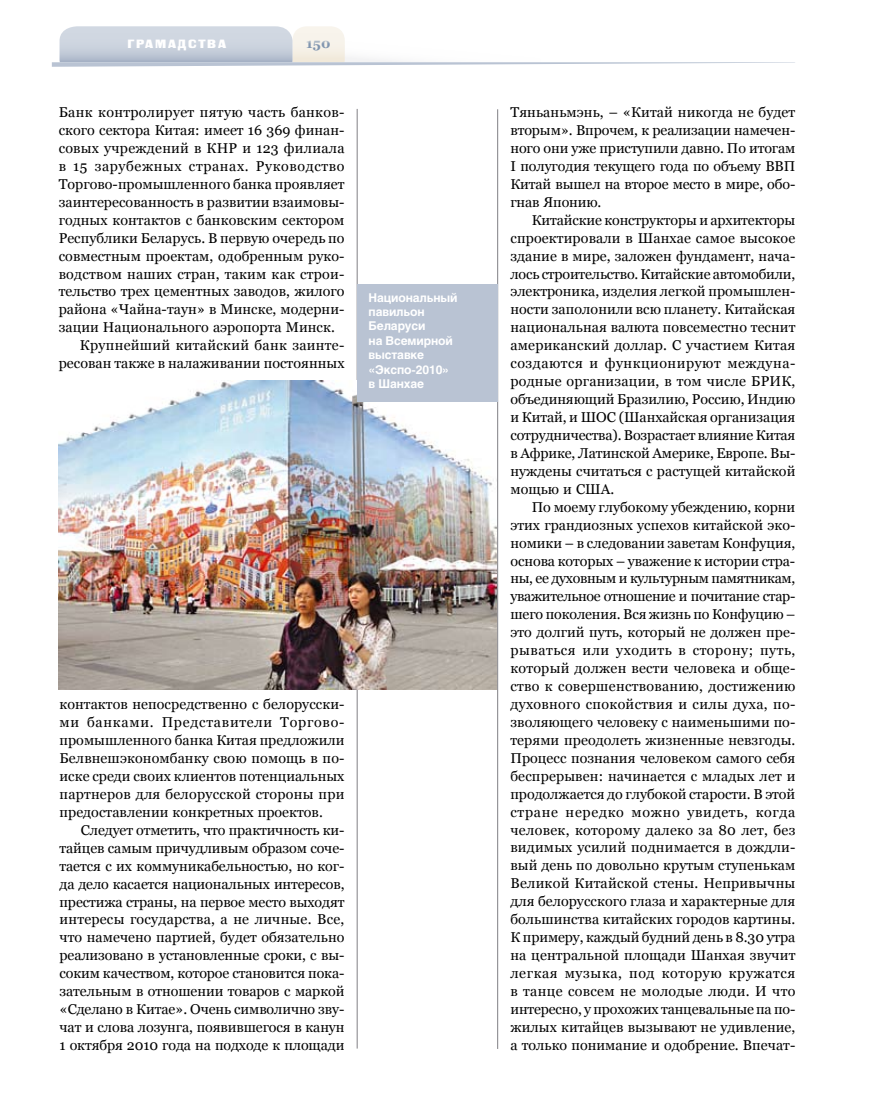
<style>
.page{position:relative;width:872px;height:1106px;background:#fff}
.page>*{position:absolute;margin:0;border:0;box-sizing:border-box;transform-origin:0 0}
.t1{font:14.25px/18px "Georgia";letter-spacing:.005em;color:#000;text-align:justify}
.t2{font:14.25px "Georgia";letter-spacing:.025em;color:#000}
.t3{font:14.25px "Georgia";letter-spacing:.045em;color:#000}
.t4{font:700 13.5px "Georgia";color:#8095af}
.t5{font:700 12px/14.4px "Helios";letter-spacing:-.01em;color:#fff}
.t6{font:12px "Black Grotesk C";letter-spacing:.15em;color:#fff}
</style>
<div class="page">
<hr style="left:357px;top:109px;width:1px;height:939px;background:#818084">
<hr style="left:497px;top:109px;width:1px;height:939px;background:#818084">
<svg style="left:52px;top:26px;width:743px;height:41px"></svg>
<img style="left:59px;top:380px;width:438px;height:309px">
<div style="left:357px;top:284px;width:140px;height:117px;background:#b9c3d3"></div>
<p class="t6" style="left:127px;top:36px;width:100px">ГРАМАДСТВА</p>
<p class="t4" style="left:306px;top:35px;width:26px">150</p>
<p class="t2" style="left:59px;top:104px;width:287px">Банк контролирует пятую часть банков-</p>
<p class="t1" style="left:59px;top:121px;width:287px">ского сектора Китая: имеет 16 369 финан-</p>
<p class="t1" style="left:59px;top:139px;width:287px">совых учреждений в КНР и 123 филиала</p>
<p class="t3" style="left:59px;top:158px;width:287px">в 15 зарубежных странах. Руководство</p>
<p class="t1" style="left:59px;top:175px;width:287px">Торгово-промышленного банка проявляет</p>
<p class="t1" style="left:59px;top:193px;width:287px">заинтересованность в развитии взаимовы-</p>
<p class="t1" style="left:59px;top:211px;width:287px">годных контактов с банковским сектором</p>
<p class="t1" style="left:59px;top:229px;width:287px">Республики Беларусь. В первую очередь по</p>
<p class="t1" style="left:59px;top:247px;width:287px">совместным проектам, одобренным руко-</p>
<p class="t1" style="left:59px;top:264px;width:287px">водством наших стран, таким как строи-</p>
<p class="t1" style="left:59px;top:282px;width:287px">тельство трех цементных заводов, жилого</p>
<p class="t1" style="left:59px;top:300px;width:287px">района «Чайна-таун» в Минске, модерни-</p>
<p class="t1" style="left:59px;top:318px;width:278px">зации Национального аэропорта Минск.</p>
<p class="t1" style="left:80px;top:336px;width:266px">Крупнейший китайский банк заинте-</p>
<p class="t1" style="left:59px;top:354px;width:287px">ресован также в налаживании постоянных</p>
<p class="t5" style="left:368px;top:290px;width:91px">Национальный павильон<br>Беларуси<br>на Всемирной выставке «Экспо-2010» в Шанхае</p>
<p class="t1" style="left:60px;top:695px;width:286px">контактов непосредственно с белорусски&shy;ми банками. Представители Торгово&shy;промышленного банка Китая предложили Белвнешэкономбанку свою помощь в по&shy;иске среди своих клиентов потенциальных партнеров для белорусской стороны при предоставлении конкретных проектов.</p>
<p class="t1" style="left:60px;top:820px;width:286px;text-indent:21px">Следует отметить, что практичность ки&shy;тайцев самым причудливым образом соче&shy;тается с их коммуникабельностью, но ког&shy;да дело касается национальных интересов, престижа страны, на первое место выходят интересы государства, а не личные. Все, что намечено партией, будет обязательно реализовано в установленные сроки, с вы&shy;соким качеством, которое становится пока&shy;зательным в отношении товаров с маркой «Сделано в Китае». Очень символично зву&shy;чат и слова лозунга, появившегося в канун 1 октября 2010 года на подходе к площади</p>
<p class="t1" style="left:510px;top:103px;width:286px">Тяньаньмэнь, – «Китай никогда не будет вторым». Впрочем, к реализации намечен&shy;ного они уже приступили давно. По итогам I полугодия текущего года по объему ВВП Китай вышел на второе место в мире, обо&shy;гнав Японию.</p>
<p class="t1" style="left:510px;top:211px;width:286px;text-indent:21px">Китайские конструкторы и архитекторы спроектировали в Шанхае самое высокое здание в мире, заложен фундамент, нача&shy;лось строительство. Китайские автомобили, электроника, изделия легкой промышлен&shy;ности заполонили всю планету. Китайская национальная валюта повсеместно теснит американский доллар. С участием Китая создаются и функционируют междуна&shy;родные организации, в том числе БРИК, объединяющий Бразилию, Россию, Индию и Китай, и ШОС (Шанхайская организация сотрудничества). Возрастает влияние Китая в Африке, Латинской Америке, Европе. Вы&shy;нуждены считаться с растущей китайской мощью и США.</p>
<p class="t1" style="left:510px;top:498px;width:286px;text-indent:21px">По моему глубокому убеждению, корни этих грандиозных успехов китайской эко&shy;номики – в следовании заветам Конфуция, основа которых – уважение к истории стра&shy;ны, ее духовным и культурным памятникам, уважительное отношение и почитание стар&shy;шего поколения. Вся жизнь по Конфуцию – это долгий путь, который не должен пре&shy;рываться или уходить в сторону; путь, который должен вести человека и обще&shy;ство к совершенствованию, достижению духовного спокойствия и силы духа, по&shy;зволяющего человеку с наименьшими по&shy;терями преодолеть жизненные невзгоды.<br>Процесс познания человеком самого себя беспрерывен: начинается с младых лет и продолжается до глубокой старости. В этой стране нередко можно увидеть, когда человек, которому далеко за 80 лет, без видимых усилий поднимается в дождли&shy;вый день по довольно крутым ступенькам Великой Китайской стены. Непривычны для белорусского глаза и характерные для большинства китайских городов картины.<br>К примеру, каждый будний день в 8.30 утра на центральной площади Шанхая звучит легкая музыка, под которую кружатся в танце совсем не молодые люди. И что интересно, у прохожих танцевальные па по&shy;жилых китайцев вызывают не удивление, а только понимание и одобрение. Впечат-</p>
</div>
